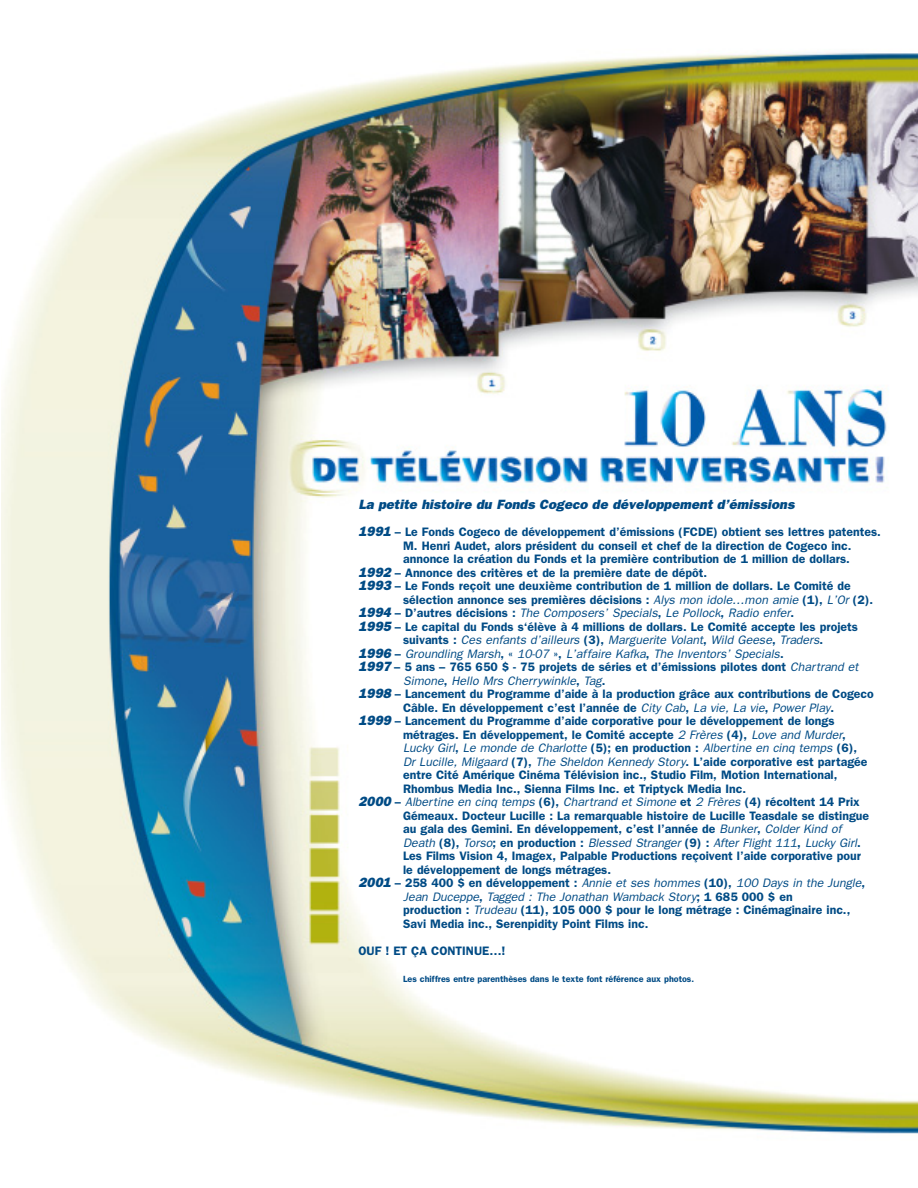
<style>
.page{position:relative;width:918px;height:1188px;background:#fff}
.page>*{position:absolute;margin:0;border:0;box-sizing:border-box;transform-origin:0 0}
.t1{font:italic 800 13.5px "Franklin Gothic";color:#004b85}
.t2{font:600 12.3px "Franklin Gothic";color:#004b85}
.t3{font:italic 12.3px "Franklin Gothic";color:#004b85}
.t4{font:600 9px "Franklin Gothic";color:#004b85}
.s1{font-weight:800;font-style:italic;font-size:13.5px}
.s2{font-weight:400;font-style:italic}
.s3{font-weight:800;font-size:13.5px}
.s4{font-weight:600;font-style:normal}
</style>
<div class="page">
<img style="left:2px;top:52px;width:916px;height:1082px">
<p class="t1" style="left:358px;top:500px;width:437px">La petite histoire du Fonds Cogeco de développement d’émissions</p>
<p class="t2" style="left:358px;top:528px;width:524px"><span class="s1">1991</span> – Le Fonds Cogeco de développement d’émissions (FCDE) obtient ses lettres patentes.</p>
<p class="t2" style="left:403px;top:541px;width:450px">M. Henri Audet, alors président du conseil et chef de la direction de Cogeco inc.</p>
<p class="t2" style="left:403px;top:555px;width:448px">annonce la création du Fonds et la première contribution de 1 million de dollars.</p>
<p class="t2" style="left:358px;top:568px;width:350px"><span class="s1">1992</span> – Annonce des critères et de la première date de dépôt.</p>
<p class="t2" style="left:358px;top:582px;width:494px"><span class="s1">1993</span> – Le Fonds reçoit une deuxième contribution de 1 million de dollars. Le Comité de</p>
<p class="t2" style="left:403px;top:595px;width:472px">sélection annonce ses premières décisions : <span class="s2">Alys mon idole…mon amie</span> (1), <span class="s2">L’Or</span> (2).</p>
<p class="t3" style="left:358px;top:609px;width:437px"><span class="s3">1994</span> <span class="s4">– D’autres décisions :</span> The Composers’ Specials<span class="s4">,</span> Le Pollock<span class="s4">,</span> Radio enfer<span class="s4">.</span></p>
<p class="t2" style="left:358px;top:622px;width:501px"><span class="s1">1995</span> – Le capital du Fonds s‘élève à 4 millions de dollars. Le Comité accepte les projets</p>
<p class="t3" style="left:403px;top:636px;width:422px"><span class="s4">suivants :</span> Ces enfants d’ailleurs <span class="s4">(3),</span> Marguerite Volant<span class="s4">,</span> Wild Geese<span class="s4">,</span> Traders<span class="s4">.</span></p>
<p class="t3" style="left:358px;top:649px;width:427px"><span class="s3">1996</span> <span class="s4">–</span> Groundling Marsh<span class="s4">, «</span> 10-07 <span class="s4">»,</span> L’affaire Kafka<span class="s4">,</span> The Inventors’ Specials<span class="s4">.</span></p>
<p class="t2" style="left:358px;top:663px;width:502px"><span class="s1">1997</span> – 5 ans – 765 650 $ - 75 projets de séries et d’émissions pilotes dont <span class="s2">Chartrand et</span></p>
<p class="t3" style="left:403px;top:676px;width:204px">Simone<span class="s4">,</span> Hello Mrs Cherrywinkle<span class="s4">,</span> Tag<span class="s4">.</span></p>
<p class="t2" style="left:358px;top:690px;width:517px"><span class="s1">1998</span> – Lancement du Programme d’aide à la production grâce aux contributions de Cogeco</p>
<p class="t2" style="left:403px;top:703px;width:432px">Câble. En développement c’est l’année de <span class="s2">City Cab</span>, <span class="s2">La vie, La vie</span>, <span class="s2">Power Play</span>.</p>
<p class="t2" style="left:358px;top:717px;width:478px"><span class="s1">1999</span> – Lancement du Programme d’aide corporative pour le développement de longs</p>
<p class="t2" style="left:403px;top:730px;width:444px">métrages. En développement, le Comité accepte <span class="s2">2 Frères</span> (4), <span class="s2">Love and Murder</span>,</p>
<p class="t3" style="left:403px;top:744px;width:455px">Lucky Girl<span class="s4">,</span> Le monde de Charlotte <span class="s4">(5); en production :</span> Albertine en cinq temps <span class="s4">(6),</span></p>
<p class="t3" style="left:403px;top:757px;width:466px">Dr Lucille, Milgaard <span class="s4">(7),</span> The Sheldon Kennedy Story<span class="s4">. L’aide corporative est partagée</span></p>
<p class="t2" style="left:403px;top:771px;width:436px">entre Cité Amérique Cinéma Télévision inc., Studio Film, Motion International,</p>
<p class="t2" style="left:403px;top:784px;width:345px">Rhombus Media Inc., Sienna Films Inc. et Triptyck Media Inc.</p>
<p class="t3" style="left:358px;top:798px;width:503px"><span class="s3">2000</span> <span class="s4">–</span> Albertine en cinq temps <span class="s4">(6),</span> Chartrand et Simone <span class="s4">et</span> 2 Frères <span class="s4">(4) récoltent 14 Prix</span></p>
<p class="t2" style="left:403px;top:811px;width:468px">Gémeaux. Docteur Lucille : La remarquable histoire de Lucille Teasdale se distingue</p>
<p class="t2" style="left:403px;top:825px;width:440px">au gala des Gemini. En développement, c’est l’année de <span class="s2">Bunker</span>, <span class="s2">Colder Kind of</span></p>
<p class="t3" style="left:403px;top:838px;width:459px">Death <span class="s4">(8),</span> Torso<span class="s4">; en production :</span> Blessed Stranger <span class="s4">(9) :</span> After Flight 111<span class="s4">,</span> Lucky Girl<span class="s4">.</span></p>
<p class="t2" style="left:403px;top:852px;width:459px">Les Films Vision 4, Imagex, Palpable Productions reçoivent l’aide corporative pour</p>
<p class="t2" style="left:403px;top:865px;width:210px">le développement de longs métrages.</p>
<p class="t3" style="left:358px;top:879px;width:508px"><span class="s3">2001</span> <span class="s4">– 258 400 $ en développement :</span> Annie et ses hommes <span class="s4">(10),</span> 100 Days in the Jungle<span class="s4">,</span></p>
<p class="t3" style="left:403px;top:892px;width:391px">Jean Duceppe<span class="s4">,</span> Tagged : The Jonathan Wamback Story<span class="s4">; 1 685 000 $ en</span></p>
<p class="t2" style="left:403px;top:906px;width:449px">production : <span class="s2">Trudeau</span> (11), 105 000 $ pour le long métrage : Cinémaginaire inc.,</p>
<p class="t2" style="left:403px;top:919px;width:247px">Savi Media inc., Serenpidity Point Films inc.</p>
<p class="t2" style="left:358px;top:946px;width:149px">OUF ! ET ÇA CONTINUE…!</p>
<p class="t4" style="left:403px;top:975px;width:293px">Les chiffres entre parenthèses dans le texte font référence aux photos.</p>
</div>
